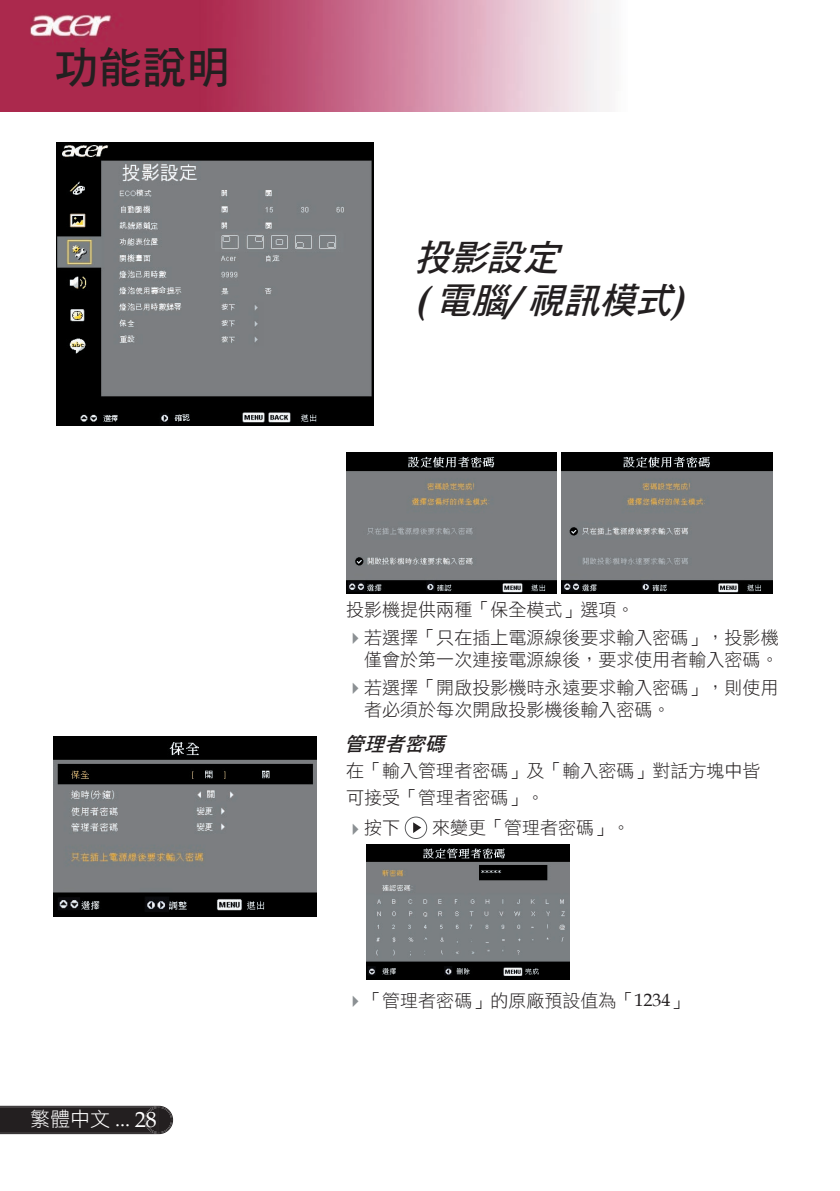
<style>
.page{position:relative;width:840px;height:1191px;background:#fff}
.page>*{position:absolute;margin:0;border:0;box-sizing:border-box;transform-origin:0 0}
.t1{font:44px "DF Hei Std W7";color:#231f20}
.t2{font:italic 36px/43.2px "DF Hei Std W7";color:#231f20}
.t3{font:20px "DF Hei Std W3";color:#fff}
.t4{font:italic 20px "DF Hei Std W7";color:#231f20}
.t5{font:18px/22px "DF Hei Std W3";color:#231f20}
.s1{font-family:"Book Antiqua"}
.s2{font-family:"Book Antiqua";font-size:22px}
.s3{font-family:"Book Antiqua";font-weight:700}
.s4{color:#8b9093}
</style>
<div class="page">
<svg style="left:0;top:1105px;width:173px;height:29px;background:#312d2e"></svg>
<img style="left:0;top:0;width:610px;height:112px">
<img style="left:57px;top:142px;width:317px;height:283px">
<img style="left:346px;top:452px;width:210px;height:141px">
<img style="left:561px;top:452px;width:210px;height:141px">
<svg style="left:404px;top:816px;width:23px;height:23px"></svg>
<img style="left:366px;top:844px;width:203px;height:136px">
<img style="left:53px;top:736px;width:263px;height:180px">
<h1 class="t1" style="left:54px;top:44px;width:177px">功能說明</h1>
<p class="t3" style="left:30px;top:1108px;width:128px">繁體中文 <span class="s1">...</span> <span class="s2">28</span></p>
<h2 class="t2" style="left:414px;top:235px;width:283px">投影設定<br><span class="s3">(</span>電腦<span class="s3">/</span> 視訊模式<span class="s3">)</span></h2>
<p class="t5" style="left:346px;top:598px;width:289px">投影機提供兩種「保全模式」選項。</p>
<p class="t5" style="left:346px;top:626px;width:433px;text-align:right"><span class="s4">✔</span>若選擇「只在插上電源線後要求輸入密碼」，投影機僅會於第一次連接電源線後，要求使用者輸入密碼。</p>
<p class="t5" style="left:364px;top:676px;width:415px;text-indent:-18px"><span class="s4">✔</span>若選擇「開啟投影機時永遠要求輸入密碼」，則使用者必須於每次開啟投影機後輸入密碼。</p>
<p class="t4" style="left:344px;top:732px;width:107px">管理者密碼</p>
<p class="t5" style="left:346px;top:756px;width:415px;line-height:27.6px">在「輸入管理者密碼」及「輸入密碼」對話方塊中皆可接受「管理者密碼」。</p>
<p class="t5" style="left:346px;top:816px;width:55px"><span class="s4">✔</span>按下</p>
<p class="t5" style="left:432px;top:816px;width:199px">來變更「管理者密碼」。</p>
<p class="t5" style="left:346px;top:988px;width:343px"><span class="s4">✔</span>「管理者密碼」的原廠預設值為「<span class="s1">1234</span>」</p>
</div>
